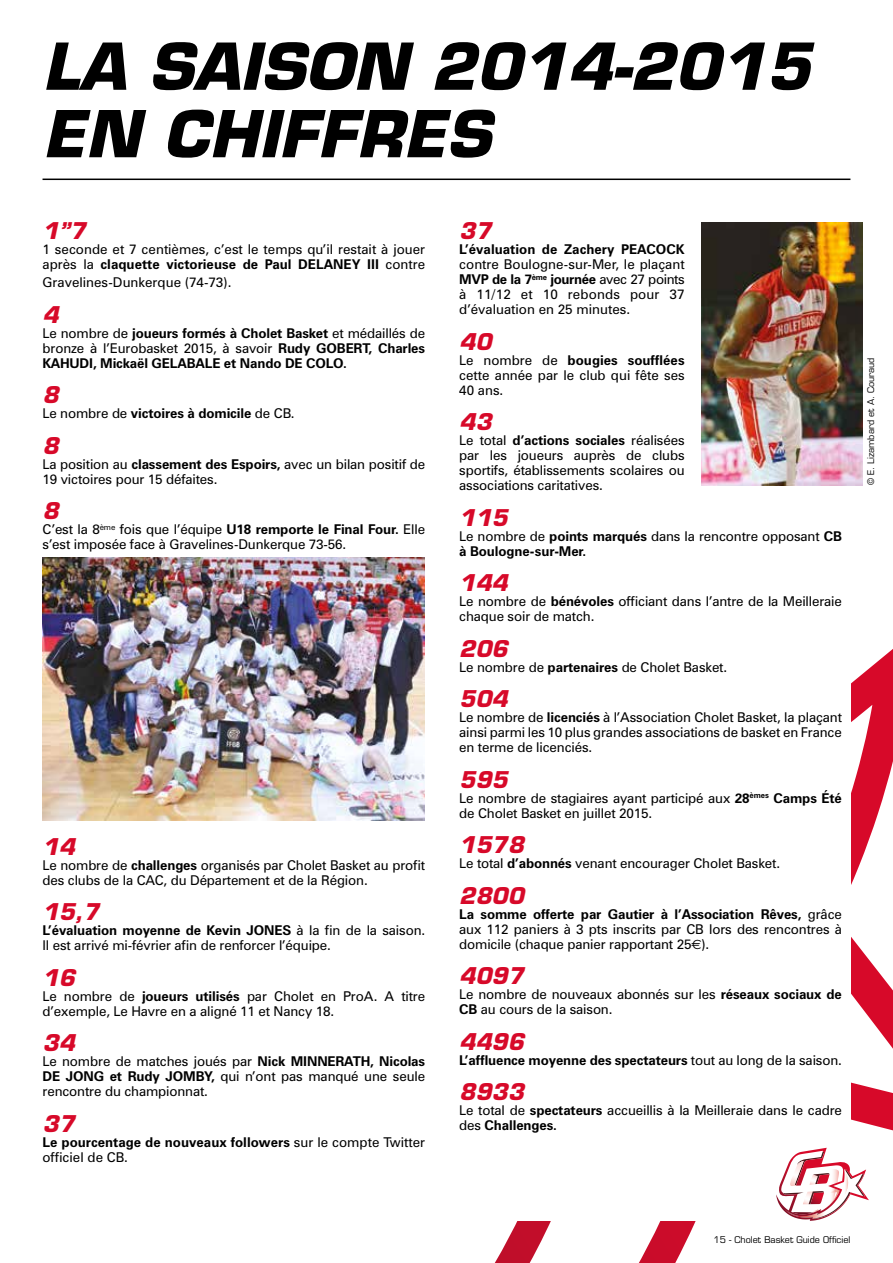
<style>
.page{position:relative;width:893px;height:1263px;background:#fff}
.page>*{position:absolute;margin:0;border:0;box-sizing:border-box;transform-origin:0 0}
.t1{font:italic 700 63px/67.5px "Eurostile LT Std";color:#000}
.t2{font:italic 700 22.5px "Eurostile LT Std";color:#d70929}
.t3{font:13.5px/15px "Zurich BT";letter-spacing:-.01em;color:#000}
.t4{font:700 13.5px/15px "Zurich BT";letter-spacing:-.01em;color:#000;text-align:justify}
.t5{font:9px "Eurostile LT Std";color:#000}
.s1{font-weight:700}
.s2{font-weight:400}
.s3{font-family:"Euro Sans"}
</style>
<div class="page">
<hr style="left:43px;top:179px;width:807px;height:1px;background:#000">
<svg style="left:494px;top:653px;width:399px;height:610px"></svg>
<div style="left:27px;top:270px;width:823px;height:950px;background:#fff"></div>
<svg style="left:776px;top:1151px;width:89px;height:68px"></svg>
<img style="left:43px;top:557px;width:382px;height:263px">
<img style="left:702px;top:222px;width:161px;height:263px">
<h1 class="t1" style="left:43px;top:34px;width:769px">LA SAISON 2014-2015<br>EN CHIFFRES</h1>
<h2 class="t2" style="left:43px;top:217px;width:45px">1’’7</h2>
<p class="t3" style="left:43px;top:242px;width:384px">1 seconde et 7 centièmes, c’est le temps qu’il restait à jouer après la <span class="s1">claquette victorieuse de Paul DELANEY III</span> contre</p>
<p class="t3" style="left:43px;top:275px;width:190px">Gravelines-Dunkerque (74-73).</p>
<h2 class="t2" style="left:43px;top:301px;width:18px">4</h2>
<p class="t4" style="left:43px;top:325px;width:384px"><span class="s2">Le nombre de</span> joueurs formés à Cholet Basket <span class="s2">et médaillés de bronze à l’Eurobasket 2015, à savoir</span> Rudy GOBERT, Charles KAHUDI, Mickaël GELABALE et Nando DE COLO.</p>
<h2 class="t2" style="left:43px;top:381px;width:18px">8</h2>
<p class="t4" style="left:43px;top:406px;width:254px"><span class="s2">Le nombre de</span> victoires à domicile <span class="s2">de CB.</span></p>
<h2 class="t2" style="left:43px;top:432px;width:18px">8</h2>
<p class="t3" style="left:43px;top:456px;width:384px">La position au <span class="s1">classement des Espoirs,</span> avec un bilan positif de<br>19 victoires pour 15 défaites.</p>
<h2 class="t2" style="left:43px;top:497px;width:18px">8</h2>
<p class="t3" style="left:43px;top:522px;width:384px">C’est la 8<sup>ème</sup> fois que l’équipe <span class="s1">U18 remporte le Final Four.</span> Elle s’est imposée face à Gravelines-Dunkerque 73-56.</p>
<h2 class="t2" style="left:43px;top:833px;width:34px">14</h2>
<p class="t3" style="left:43px;top:857px;width:384px">Le nombre de <span class="s1">challenges</span> organisés par Cholet Basket au profit des clubs de la CAC, du Département et de la Région.</p>
<h2 class="t2" style="left:43px;top:898px;width:58px">15,7</h2>
<p class="t3" style="left:43px;top:923px;width:384px"><span class="s1">L’évaluation moyenne de Kevin JONES</span> à la fin de la saison.<br>Il est arrivé mi-février afin de renforcer l’équipe.</p>
<h2 class="t2" style="left:43px;top:964px;width:34px">16</h2>
<p class="t3" style="left:43px;top:988px;width:384px">Le nombre de <span class="s1">joueurs utilisés</span> par Cholet en ProA. A titre d’exemple, Le Havre en a aligné 11 et Nancy 18.</p>
<h2 class="t2" style="left:43px;top:1029px;width:34px">34</h2>
<p class="t3" style="left:43px;top:1054px;width:384px;text-align:justify">Le nombre de matches joués par <span class="s1">Nick MINNERATH, Nicolas DE JONG et Rudy JOMBY,</span> qui n’ont pas manqué une seule rencontre du championnat.</p>
<h2 class="t2" style="left:43px;top:1110px;width:34px">37</h2>
<p class="t4" style="left:43px;top:1134px;width:384px">Le pourcentage de nouveaux followers <span class="s2">sur le compte Twitter officiel de CB.</span></p>
<h2 class="t2" style="left:459px;top:217px;width:34px">37</h2>
<p class="t4" style="left:459px;top:242px;width:227px">L’évaluation de Zachery PEACOCK</p>
<p class="t3" style="left:459px;top:257px;width:227px;text-align:justify">contre Boulogne-sur-Mer, le plaçant <span class="s1">MVP de la 7</span><sup>ème</sup> <span class="s1">journée</span> avec 27 points à 11/12 et 10 rebonds pour 37 d’évaluation en 25 minutes.</p>
<h2 class="t2" style="left:459px;top:328px;width:34px">40</h2>
<p class="t3" style="left:459px;top:352px;width:227px;text-align:justify">Le nombre de <span class="s1">bougies soufflées </span>cette année par le club qui fête ses 40 ans.</p>
<h2 class="t2" style="left:459px;top:408px;width:34px">43</h2>
<p class="t3" style="left:459px;top:433px;width:227px;text-align:justify">Le total <span class="s1">d’actions sociales</span> réalisées par les joueurs auprès de clubs sportifs, établissements scolaires ou associations caritatives.</p>
<h2 class="t2" style="left:459px;top:504px;width:50px">115</h2>
<p class="t3" style="left:459px;top:528px;width:384px">Le nombre de <span class="s1">points marqués</span> dans la rencontre opposant <span class="s1">CB à Boulogne-sur-Mer.</span></p>
<h2 class="t2" style="left:459px;top:569px;width:50px">144</h2>
<p class="t3" style="left:459px;top:594px;width:384px">Le nombre de <span class="s1">bénévoles</span> officiant dans l’antre de la Meilleraie chaque soir de match.</p>
<h2 class="t2" style="left:459px;top:635px;width:50px">206</h2>
<p class="t3" style="left:459px;top:659px;width:269px">Le nombre de <span class="s1">partenaires</span> de Cholet Basket.</p>
<h2 class="t2" style="left:459px;top:685px;width:50px">504</h2>
<p class="t3" style="left:459px;top:710px;width:384px;text-align:justify">Le nombre de <span class="s1">licenciés</span> à l’Association Cholet Basket, la plaçant ainsi parmi les 10 plus grandes associations de basket en France en terme de licenciés.</p>
<h2 class="t2" style="left:459px;top:766px;width:50px">595</h2>
<p class="t3" style="left:459px;top:790px;width:384px">Le nombre de stagiaires ayant participé aux <span class="s1">28</span><sup>èmes</sup> <span class="s1">Camps Été </span>de Cholet Basket en juillet 2015.</p>
<h2 class="t2" style="left:459px;top:831px;width:66px">1578</h2>
<p class="t3" style="left:459px;top:856px;width:322px">Le total <span class="s1">d’abonnés</span> venant encourager Cholet Basket.</p>
<h2 class="t2" style="left:459px;top:882px;width:66px">2800</h2>
<p class="t3" style="left:459px;top:906px;width:384px;text-align:justify"><span class="s1">La somme offerte par Gautier à l’Association Rêves,</span> grâce aux 112 paniers à 3 pts inscrits par CB lors des rencontres à domicile (chaque panier rapportant 25<span class="s3">€</span>).</p>
<h2 class="t2" style="left:459px;top:962px;width:66px">4097</h2>
<p class="t3" style="left:459px;top:987px;width:384px">Le nombre de nouveaux abonnés sur les <span class="s1">réseaux sociaux de<br>CB</span> au cours de la saison.</p>
<h2 class="t2" style="left:459px;top:1028px;width:66px">4496</h2>
<p class="t4" style="left:459px;top:1052px;width:384px">L’affluence moyenne des spectateurs <span class="s2">tout au long de la saison.</span></p>
<h2 class="t2" style="left:459px;top:1078px;width:66px">8933</h2>
<p class="t3" style="left:459px;top:1103px;width:384px">Le total de <span class="s1">spectateurs</span> accueillis à la Meilleraie dans le cadre des <span class="s1">Challenges.</span></p>
<p class="t5" style="left:865px;top:485px;width:129px;rotate:-90deg">© E. Lizambard et A. Couraud</p>
<p class="t5" style="left:714px;top:1234px;width:138px">15 - Cholet Basket Guide Officiel</p>
</div>
